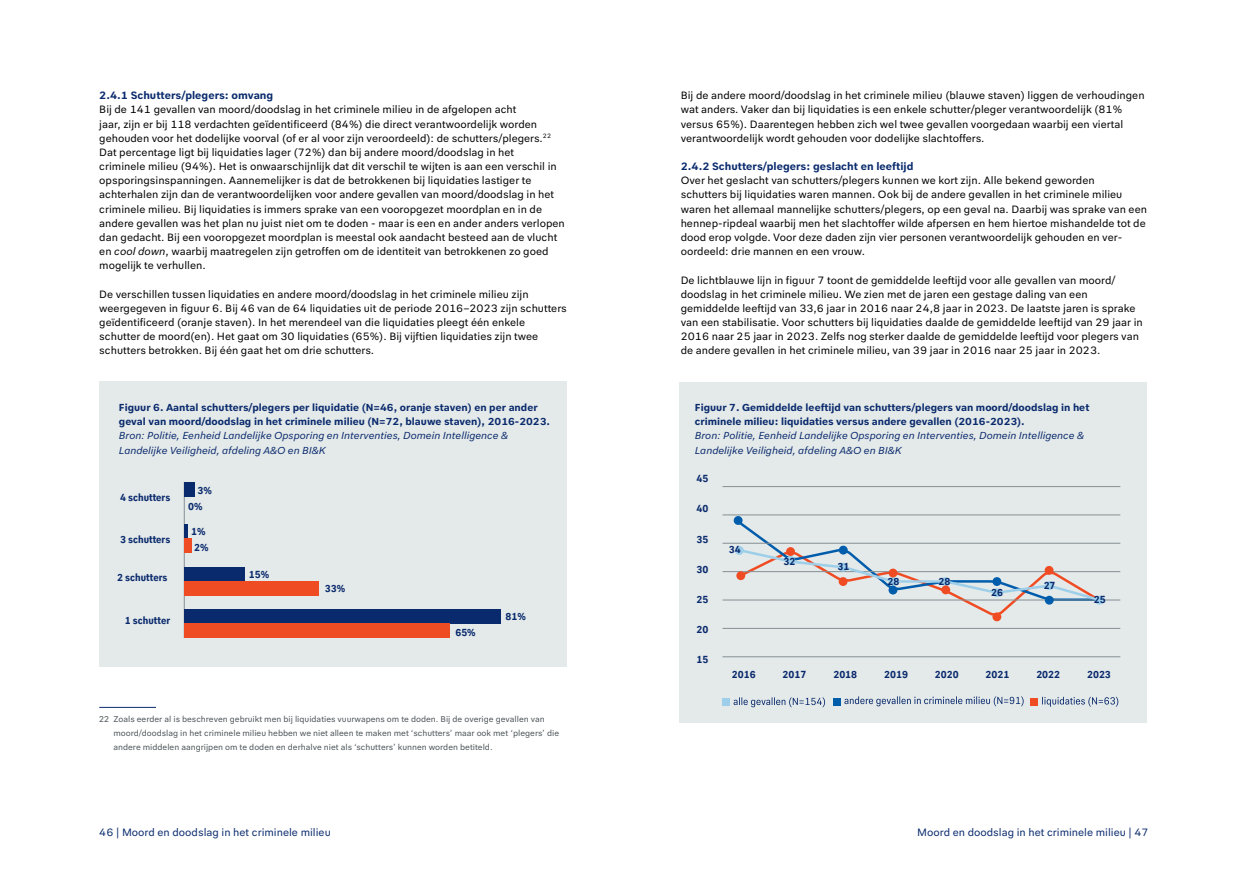
<style>
.page{position:relative;width:1248px;height:886px;background:#fff}
.page>*{position:absolute;margin:0;border:0;box-sizing:border-box;transform-origin:0 0}
.t1{font:11.12px/14.1px "Politie Text";color:#000}
.t2{font:11.12px "Politie Text";color:#092a6d}
.t3{font:700 11.12px "Politie Text";color:#092a6d}
.t4{font:700 10.62px/14.1px "Politie Text";color:#092a6d}
.t5{font:italic 10.62px/14.1px "Politie Text";color:#092a6d}
.t6{font:700 10.62px/16.2px "Politie Text Cond";color:#092a6d}
.t7{font:8.75px/14.1px "Politie Text";color:#4b5458}
.s1{font-style:italic}
</style>
<div class="page">
<div style="left:679px;top:383px;width:468px;height:340px;background:#e4e9e9"></div>
<div style="left:99px;top:381px;width:468px;height:99px;background:#e4e9e9"></div>
<hr style="left:99px;top:707px;width:57px;height:1px;background:#092a6d">
<div style="left:99px;top:455px;width:468px;height:211px;background:#e4e9e9"></div>
<hr style="left:184px;top:482px;width:1px;height:156px;background:#869094">
<div style="left:184px;top:482px;width:11px;height:14px;background:#092a6d"></div>
<hr style="left:184px;top:524px;width:4px;height:15px;background:#092a6d">
<div style="left:184px;top:539px;width:7px;height:14px;background:#f04c23"></div>
<div style="left:184px;top:567px;width:60px;height:14px;background:#092a6d"></div>
<div style="left:184px;top:581px;width:135px;height:14px;background:#f04c23"></div>
<div style="left:184px;top:609px;width:316px;height:15px;background:#092a6d"></div>
<div style="left:184px;top:624px;width:266px;height:14px;background:#f04c23"></div>
<hr style="left:722px;top:543px;width:398px;height:1px;background:#869094">
<hr style="left:722px;top:571px;width:398px;height:1px;background:#869094">
<hr style="left:722px;top:600px;width:398px;height:1px;background:#869094">
<hr style="left:722px;top:628px;width:398px;height:1px;background:#869094">
<hr style="left:722px;top:656px;width:398px;height:1px;background:#869094">
<svg style="left:733px;top:697px;width:92px;height:10px"></svg>
<svg style="left:844px;top:696px;width:179px;height:10px"></svg>
<div style="left:722px;top:698px;width:7px;height:7px;background:#9dcfea"></div>
<div style="left:833px;top:698px;width:7px;height:7px;background:#005dac"></div>
<div style="left:1030px;top:698px;width:7px;height:7px;background:#f04c23"></div>
<hr style="left:722px;top:486px;width:398px;height:1px;background:#869094">
<hr style="left:722px;top:515px;width:398px;height:1px;background:#869094">
<div style="left:1094px;top:596px;width:9px;height:9px;background:#9dcfea;border-radius:50%"></div>
<svg style="left:733px;top:517px;width:368px;height:101px"></svg>
<div style="left:733px;top:516px;width:9px;height:9px;background:#005dac;border-radius:50%"></div>
<div style="left:838px;top:546px;width:9px;height:8px;background:#005dac;border-radius:50%"></div>
<div style="left:888px;top:586px;width:9px;height:8px;background:#005dac;border-radius:50%"></div>
<div style="left:992px;top:577px;width:9px;height:9px;background:#005dac;border-radius:50%"></div>
<div style="left:1044px;top:596px;width:9px;height:9px;background:#005dac;border-radius:50%"></div>
<div style="left:736px;top:571px;width:9px;height:9px;background:#f04c23;border-radius:50%"></div>
<div style="left:786px;top:547px;width:8px;height:9px;background:#f04c23;border-radius:50%"></div>
<div style="left:838px;top:577px;width:9px;height:9px;background:#f04c23;border-radius:50%"></div>
<div style="left:888px;top:568px;width:9px;height:9px;background:#f04c23;border-radius:50%"></div>
<div style="left:941px;top:585px;width:9px;height:9px;background:#f04c23;border-radius:50%"></div>
<div style="left:992px;top:612px;width:9px;height:9px;background:#f04c23;border-radius:50%"></div>
<div style="left:1044px;top:566px;width:9px;height:9px;background:#f04c23;border-radius:50%"></div>
<svg style="left:1042px;top:697px;width:76px;height:10px"></svg>
<p class="t3" style="left:99px;top:89px;width:175px">2.4.1 Schutters/plegers: omvang</p>
<p class="t1" style="left:99px;top:102px;width:467px">Bij de 141 gevallen van moord/doodslag in het criminele milieu in de afgelopen acht<br>jaar, zijn er bij 118 verdachten geïdentificeerd (84%) die direct verantwoordelijk worden gehouden voor het dodelijke voorval (of er al voor zijn veroordeeld): de schutters/plegers.<sup>22<br></sup>Dat percentage ligt bij liquidaties lager (72%) dan bij andere moord/doodslag in het<br>criminele milieu (94%). Het is onwaarschijnlijk dat dit verschil te wijten is aan een verschil in opsporingsinspanningen. Aannemelijker is dat de betrokkenen bij liquidaties lastiger te achterhalen zijn dan de verantwoordelijken voor andere gevallen van moord/doodslag in het criminele milieu. Bij liquidaties is immers sprake van een vooropgezet moordplan en in de andere gevallen was het plan nu juist niet om te doden - maar is een en ander anders verlopen dan gedacht. Bij een vooropgezet moordplan is meestal ook aandacht besteed aan de vlucht en <span class="s1">cool down</span>, waarbij maatregelen zijn getroffen om de identiteit van betrokkenen zo goed mogelijk te verhullen.</p>
<p class="t1" style="left:99px;top:287px;width:469px">De verschillen tussen liquidaties en andere moord/doodslag in het criminele milieu zijn weergegeven in figuur 6. Bij 46 van de 64 liquidaties uit de periode 2016–2023 zijn schutters geïdentificeerd (oranje staven). In het merendeel van die liquidaties pleegt één enkele schutter de moord(en). Het gaat om 30 liquidaties (65%). Bij vijftien liquidaties zijn twee schutters betrokken. Bij één gaat het om drie schutters.</p>
<p class="t4" style="left:119px;top:400px;width:432px">Figuur 6. Aantal schutters/plegers per liquidatie (N=46, oranje staven) en per ander geval van moord/doodslag in het criminele milieu (N=72, blauwe staven), 2016-2023.</p>
<p class="t5" style="left:119px;top:429px;width:390px">Bron: Politie, Eenheid Landelijke Opsporing en Interventies, Domein Intelligence &amp;<br>Landelijke Veiligheid, afdeling A&amp;O en BI&amp;K</p>
<p class="t6" style="left:120px;top:489px;width:52px">4 schutters</p>
<p class="t6" style="left:120px;top:531px;width:52px">3 schutters</p>
<p class="t6" style="left:117px;top:569px;width:52px">2 schutters</p>
<p class="t6" style="left:125px;top:612px;width:47px">1 schutter</p>
<p class="t6" style="left:188px;top:482px;width:25px;text-indent:9px">3%<br>0%</p>
<p class="t6" style="left:191px;top:523px;width:19px;line-height:15.6px;text-align:center">1%<br>2%</p>
<p class="t6" style="left:249px;top:566px;width:22px">15%</p>
<p class="t6" style="left:325px;top:580px;width:22px">33%</p>
<p class="t6" style="left:455px;top:624px;width:22px">65%</p>
<p class="t6" style="left:505px;top:608px;width:22px">81%</p>
<p class="t7" style="left:113px;top:711px;width:447px;text-indent:-14px">22 Zoals eerder al is beschreven gebruikt men bij liquidaties vuurwapens om te doden. Bij de overige gevallen van moord/doodslag in het criminele milieu hebben we niet alleen te maken met ‘schutters’ maar ook met ‘plegers’ die andere middelen aangrijpen om te doden en derhalve niet als ‘schutters’ kunnen worden betiteld.</p>
<p class="t2" style="left:99px;top:826px;width:233px">46 | Moord en doodslag in het criminele milieu</p>
<p class="t1" style="left:680px;top:88px;width:465px">Bij de andere moord/doodslag in het criminele milieu (blauwe staven) liggen de verhoudingen wat anders. Vaker dan bij liquidaties is een enkele schutter/pleger verantwoordelijk (81% versus 65%). Daarentegen hebben zich wel twee gevallen voorgedaan waarbij een viertal verantwoordelijk wordt gehouden voor dodelijke slachtoffers.</p>
<p class="t3" style="left:680px;top:159px;width:234px">2.4.2 Schutters/plegers: geslacht en leeftijd</p>
<p class="t1" style="left:680px;top:173px;width:468px">Over het geslacht van schutters/plegers kunnen we kort zijn. Alle bekend geworden<br>schutters bij liquidaties waren mannen. Ook bij de andere gevallen in het criminele milieu waren het allemaal mannelijke schutters/plegers, op een geval na. Daarbij was sprake van een hennep-ripdeal waarbij men het slachtoffer wilde afpersen en hem hiertoe mishandelde tot de dood erop volgde. Voor deze daden zijn vier personen verantwoordelijk gehouden en ver&shy;oordeeld: drie mannen en een vrouw.</p>
<p class="t1" style="left:680px;top:272px;width:463px">De lichtblauwe lijn in figuur 7 toont de gemiddelde leeftijd voor alle gevallen van moord/ doodslag in het criminele milieu. We zien met de jaren een gestage daling van een gemiddelde leeftijd van 33,6 jaar in 2016 naar 24,8 jaar in 2023. De laatste jaren is sprake van een stabilisatie. Voor schutters bij liquidaties daalde de gemiddelde leeftijd van 29 jaar in 2016 naar 25 jaar in 2023. Zelfs nog sterker daalde de gemiddelde leeftijd voor plegers van de andere gevallen in het criminele milieu, van 39 jaar in 2016 naar 25 jaar in 2023.</p>
<p class="t4" style="left:694px;top:400px;width:396px">Figuur 7. Gemiddelde leeftijd van schutters/plegers van moord/doodslag in het criminele milieu: liquidaties versus andere gevallen (2016-2023).</p>
<p class="t5" style="left:694px;top:429px;width:390px">Bron: Politie, Eenheid Landelijke Opsporing en Interventies, Domein Intelligence &amp;<br>Landelijke Veiligheid, afdeling A&amp;O en BI&amp;K</p>
<p class="t6" style="left:696px;top:470px;width:13px">45</p>
<p class="t6" style="left:696px;top:500px;width:13px">40</p>
<p class="t6" style="left:696px;top:530px;width:13px">35</p>
<p class="t6" style="left:696px;top:560px;width:13px">30</p>
<p class="t6" style="left:696px;top:591px;width:13px">25</p>
<p class="t6" style="left:696px;top:621px;width:13px">20</p>
<p class="t6" style="left:696px;top:651px;width:13px">15</p>
<p class="t6" style="left:728px;top:541px;width:13px">34</p>
<p class="t6" style="left:783px;top:553px;width:13px">32</p>
<p class="t6" style="left:837px;top:558px;width:13px">31</p>
<p class="t6" style="left:887px;top:572px;width:13px">28</p>
<p class="t6" style="left:938px;top:573px;width:13px">28</p>
<p class="t6" style="left:990px;top:584px;width:13px">26</p>
<p class="t6" style="left:1043px;top:577px;width:13px">27</p>
<p class="t6" style="left:1093px;top:591px;width:13px">25</p>
<p class="t6" style="left:731px;top:666px;width:25px">2016</p>
<p class="t6" style="left:782px;top:666px;width:25px">2017</p>
<p class="t6" style="left:833px;top:666px;width:25px">2018</p>
<p class="t6" style="left:884px;top:666px;width:25px">2019</p>
<p class="t6" style="left:934px;top:666px;width:25px">2020</p>
<p class="t6" style="left:985px;top:666px;width:25px">2021</p>
<p class="t6" style="left:1036px;top:666px;width:25px">2022</p>
<p class="t6" style="left:1086px;top:666px;width:25px">2023</p>
<p class="t2" style="left:917px;top:826px;width:233px">Moord en doodslag in het criminele milieu | 47</p>
</div>
